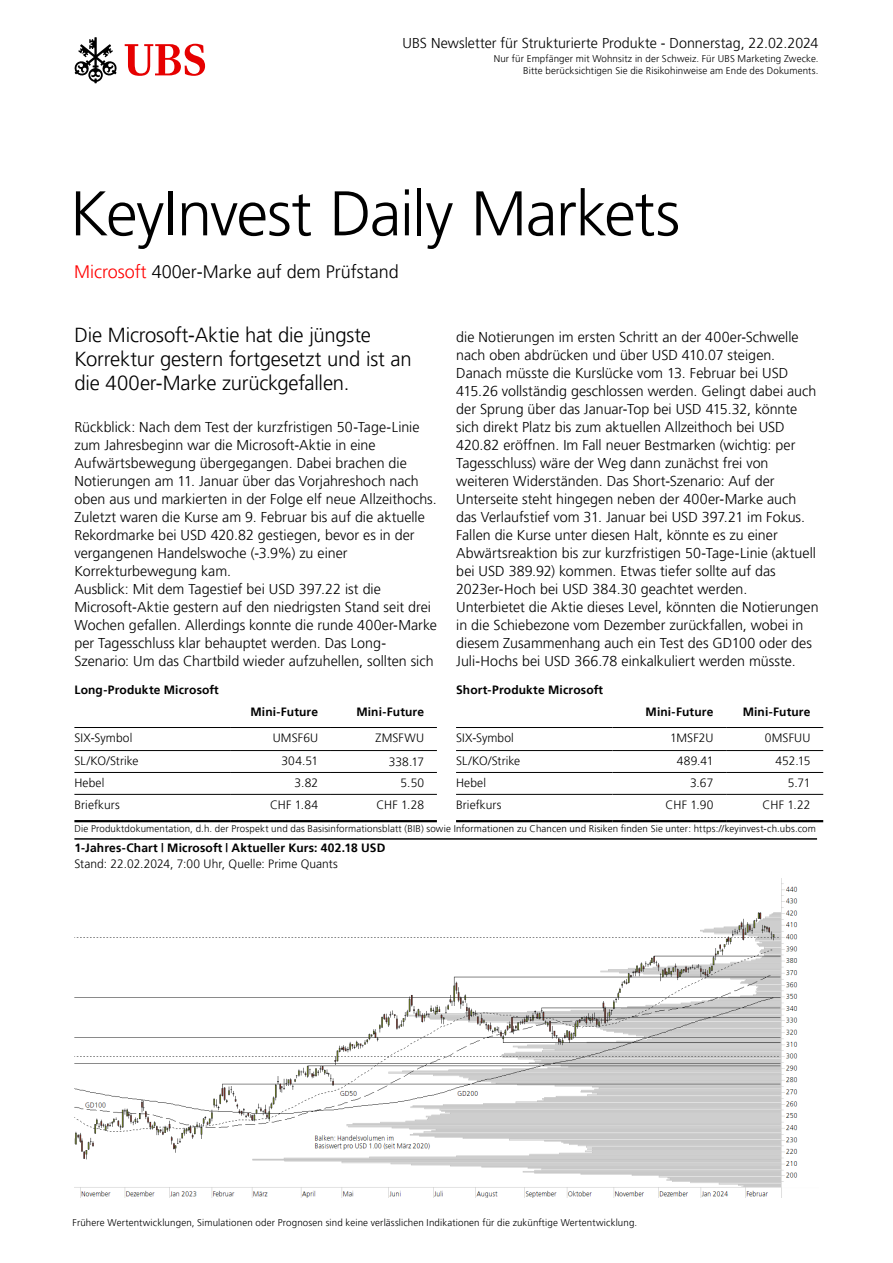
<style>
.page{position:relative;width:893px;height:1263px;background:#fff}
.page>*{position:absolute;margin:0;border:0;box-sizing:border-box;transform-origin:0 0}
.t1{font:300 63px "Frutiger 45";letter-spacing:-.02em;color:#000}
.t2{font:300 20.25px/24px "Frutiger 45";letter-spacing:-.01em;color:#000}
.t3{font:300 18px "Frutiger 45";color:#000}
.t4{font:300 14.25px/18px "Frutiger 45";color:#000}
.t5{font:300 12px "Frutiger 45";letter-spacing:.01em;color:#000}
.t6{font:300 12px "Frutiger 45";letter-spacing:.01em;color:#000}
.t7{font:300 9.75px/12px "Frutiger 45";letter-spacing:.015em;color:#000;text-align:right}
.s1{color:#f00}
</style>
<div class="page">
<svg style="left:125px;top:44px;width:80px;height:32px"></svg>
<svg style="left:74px;top:37px;width:43px;height:46px"></svg>
<img style="left:74px;top:878px;width:724px;height:319px">
<hr style="left:231px;top:750px;width:100px;height:1px;background:#000">
<hr style="left:74px;top:727px;width:157px;height:1px;background:#000">
<hr style="left:231px;top:727px;width:100px;height:1px;background:#000">
<hr style="left:331px;top:727px;width:106px;height:1px;background:#000">
<hr style="left:74px;top:750px;width:157px;height:1px;background:#000">
<hr style="left:331px;top:750px;width:106px;height:1px;background:#000">
<hr style="left:331px;top:772px;width:106px;height:1px;background:#000">
<hr style="left:74px;top:772px;width:157px;height:1px;background:#000">
<hr style="left:231px;top:772px;width:100px;height:1px;background:#000">
<hr style="left:74px;top:794px;width:157px;height:1px;background:#000">
<hr style="left:231px;top:794px;width:100px;height:1px;background:#000">
<hr style="left:331px;top:794px;width:106px;height:1px;background:#000">
<hr style="left:74px;top:820px;width:157px;height:2px;background:#000">
<hr style="left:231px;top:820px;width:100px;height:2px;background:#000">
<hr style="left:331px;top:820px;width:106px;height:2px;background:#000">
<hr style="left:612px;top:750px;width:114px;height:1px;background:#000">
<hr style="left:456px;top:727px;width:156px;height:1px;background:#000">
<hr style="left:612px;top:727px;width:114px;height:1px;background:#000">
<hr style="left:726px;top:727px;width:97px;height:1px;background:#000">
<hr style="left:456px;top:750px;width:156px;height:1px;background:#000">
<hr style="left:726px;top:750px;width:97px;height:1px;background:#000">
<hr style="left:456px;top:772px;width:156px;height:1px;background:#000">
<hr style="left:612px;top:772px;width:114px;height:1px;background:#000">
<hr style="left:726px;top:772px;width:97px;height:1px;background:#000">
<hr style="left:456px;top:794px;width:156px;height:1px;background:#000">
<hr style="left:612px;top:794px;width:114px;height:1px;background:#000">
<hr style="left:726px;top:794px;width:97px;height:1px;background:#000">
<hr style="left:456px;top:820px;width:156px;height:2px;background:#000">
<hr style="left:612px;top:820px;width:114px;height:2px;background:#000">
<hr style="left:726px;top:820px;width:97px;height:2px;background:#000">
<hr style="left:74px;top:838px;width:743px;height:2px;background:#000">
<p class="t4" style="left:402px;top:34px;width:418px">UBS Newsletter für Strukturierte Produkte - Donnerstag, 22.02.2024</p>
<p class="t7" style="left:494px;top:53px;width:326px">Nur für Empfänger mit Wohnsitz in der Schweiz. Für UBS Marketing Zwecke.<br>Bitte berücksichtigen Sie die Risikohinweise am Ende des Dokuments.</p>
<h1 class="t1" style="left:70px;top:177px;width:612px">KeyInvest Daily Markets</h1>
<p class="t3" style="left:74px;top:261px;width:326px"><span class="s1">Microsoft</span> 400er-Marke auf dem Prüfstand</p>
<h2 class="t2" style="left:74px;top:323px;width:339px">Die Microsoft-Aktie hat die jüngste<br>Korrektur gestern fortgesetzt und ist an die 400er-Marke zurückgefallen.</h2>
<p class="t4" style="left:74px;top:418px;width:364px">Rückblick: Nach dem Test der kurzfristigen 50-Tage-Linie zum Jahresbeginn war die Microsoft-Aktie in eine Aufwärtsbewegung übergegangen. Dabei brachen die Notierungen am 11. Januar über das Vorjahreshoch nach oben aus und markierten in der Folge elf neue Allzeithochs.<br>Zuletzt waren die Kurse am 9. Februar bis auf die aktuelle Rekordmarke bei USD 420.82 gestiegen, bevor es in der vergangenen Handelswoche (-3.9%) zu einer Korrekturbewegung kam.<br>Ausblick: Mit dem Tagestief bei USD 397.22 ist die Microsoft-Aktie gestern auf den niedrigsten Stand seit drei Wochen gefallen. Allerdings konnte die runde 400er-Marke per Tagesschluss klar behauptet werden. Das Long-Szenario: Um das Chartbild wieder aufzuhellen, sollten sich</p>
<p class="t6" style="left:250px;top:704px;width:69px">Mini-Future</p>
<p class="t6" style="left:356px;top:704px;width:69px">Mini-Future</p>
<p class="t5" style="left:74px;top:731px;width:59px">SIX-Symbol</p>
<p class="t5" style="left:273px;top:731px;width:47px">UMSF6U</p>
<p class="t5" style="left:375px;top:731px;width:50px">ZMSFWU</p>
<p class="t5" style="left:74px;top:754px;width:66px">SL/KO/Strike</p>
<p class="t5" style="left:281px;top:754px;width:38px">304.51</p>
<p class="t5" style="left:389px;top:755px;width:37px">338.17</p>
<p class="t5" style="left:74px;top:776px;width:32px">Hebel</p>
<p class="t5" style="left:295px;top:776px;width:25px">3.82</p>
<p class="t5" style="left:401px;top:776px;width:25px">5.50</p>
<p class="t5" style="left:74px;top:797px;width:47px">Briefkurs</p>
<p class="t5" style="left:270px;top:797px;width:50px">CHF 1.84</p>
<p class="t5" style="left:376px;top:797px;width:49px">CHF 1.28</p>
<p class="t4" style="left:456px;top:328px;width:364px">die Notierungen im ersten Schritt an der 400er-Schwelle nach oben abdrücken und über USD 410.07 steigen.<br>Danach müsste die Kurslücke vom 13. Februar bei USD 415.26 vollständig geschlossen werden. Gelingt dabei auch der Sprung über das Januar-Top bei USD 415.32, könnte sich direkt Platz bis zum aktuellen Allzeithoch bei USD 420.82 eröffnen. Im Fall neuer Bestmarken (wichtig: per Tagesschluss) wäre der Weg dann zunächst frei von weiteren Widerständen. Das Short-Szenario: Auf der Unterseite steht hingegen neben der 400er-Marke auch das Verlaufstief vom 31. Januar bei USD 397.21 im Fokus.<br>Fallen die Kurse unter diesen Halt, könnte es zu einer Abwärtsreaktion bis zur kurzfristigen 50-Tage-Linie (aktuell bei USD 389.92) kommen. Etwas tiefer sollte auf das 2023er-Hoch bei USD 384.30 geachtet werden.<br>Unterbietet die Aktie dieses Level, könnten die Notierungen in die Schiebezone vom Dezember zurückfallen, wobei in diesem Zusammenhang auch ein Test des GD100 oder des Juli-Hochs bei USD 366.78 einkalkuliert werden müsste.</p>
<p class="t6" style="left:74px;top:682px;width:146px">Long-Produkte Microsoft</p>
<p class="t6" style="left:456px;top:682px;width:149px">Short-Produkte Microsoft</p>
<p class="t6" style="left:646px;top:704px;width:69px">Mini-Future</p>
<p class="t6" style="left:743px;top:704px;width:69px">Mini-Future</p>
<p class="t5" style="left:456px;top:731px;width:59px">SIX-Symbol</p>
<p class="t5" style="left:670px;top:731px;width:45px">1MSF2U</p>
<p class="t5" style="left:765px;top:731px;width:47px">0MSFUU</p>
<p class="t5" style="left:456px;top:754px;width:66px">SL/KO/Strike</p>
<p class="t5" style="left:677px;top:754px;width:38px">489.41</p>
<p class="t5" style="left:776px;top:754px;width:36px">452.15</p>
<p class="t5" style="left:456px;top:776px;width:32px">Hebel</p>
<p class="t5" style="left:690px;top:776px;width:25px">3.67</p>
<p class="t5" style="left:788px;top:776px;width:24px">5.71</p>
<p class="t5" style="left:456px;top:797px;width:47px">Briefkurs</p>
<p class="t5" style="left:666px;top:797px;width:49px">CHF 1.90</p>
<p class="t5" style="left:763px;top:797px;width:49px">CHF 1.22</p>
<p class="t7" style="left:74px;top:822px;width:743px">Die Produktdokumentation, d.h. der Prospekt und das Basisinformationsblatt (BIB) sowie Informationen zu Chancen und Risiken finden Sie unter: https://keyinvest-ch.ubs.com</p>
<p class="t6" style="left:74px;top:841px;width:313px">1-Jahres-Chart | Microsoft | Aktueller Kurs: 402.18 USD</p>
<p class="t5" style="left:74px;top:857px;width:265px">Stand: 22.02.2024, 7:00 Uhr, Quelle: Prime Quants</p>
<p class="t7" style="left:73px;top:1216px;width:566px">Frühere Wertentwicklungen, Simulationen oder Prognosen sind keine verlässlichen Indikationen für die zukünftige Wertentwicklung.</p>
</div>
